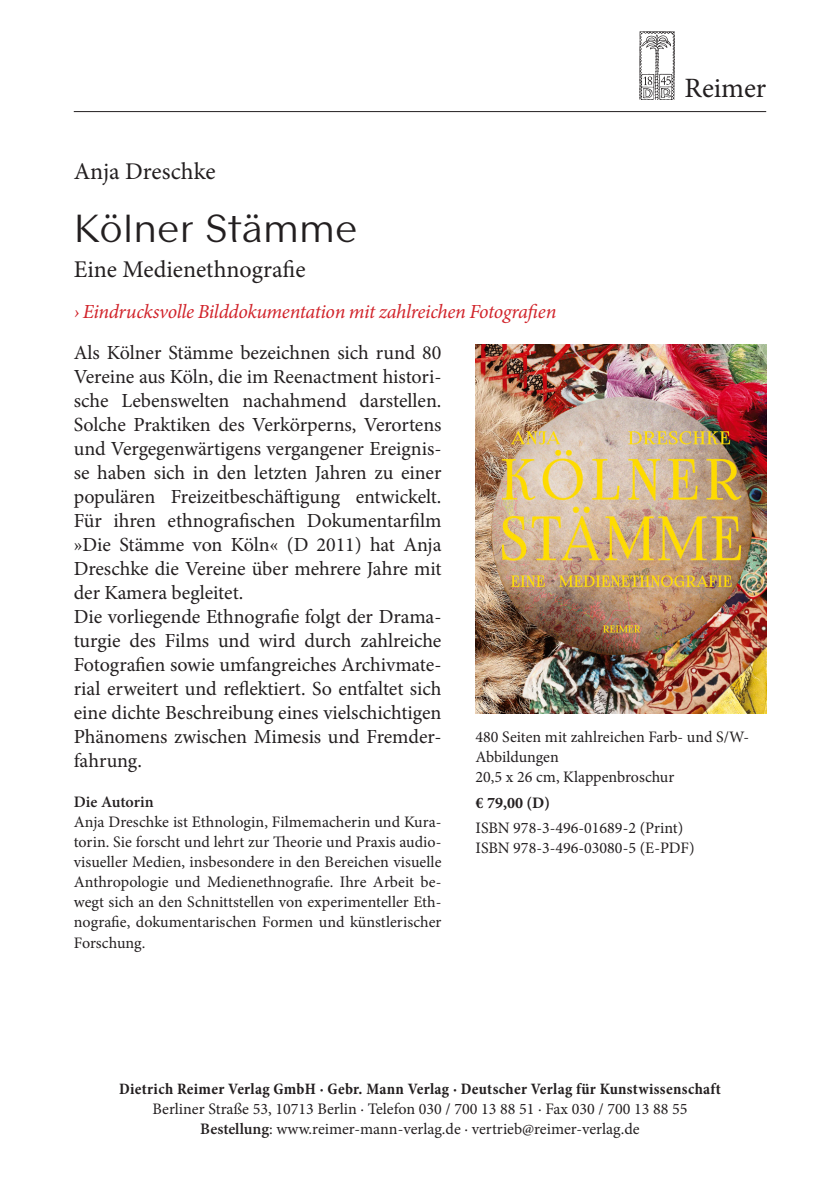
<style>
.page{position:relative;width:840px;height:1191px;background:#fff}
.page>*{position:absolute;margin:0;border:0;box-sizing:border-box;transform-origin:0 0}
._1_Autoren{font:40px "Contax Sans 55";color:#231f20}
.Verlag_Überschrift{font:28px "Minion Pro";letter-spacing:-.005em;color:#231f20}
._3_Untertitel{font:24px "Minion Pro";color:#231f20}
._1_Autoren-2{font:24px "Minion Pro";color:#231f20}
.Fließtext{font:20px/24px "Minion Pro";letter-spacing:-.005em;color:#231f20;text-align:justify}
.Ü_Schlagworte{font:italic 20px "Minion Pro";letter-spacing:-.02em;color:#d1232a}
.Autoreninfos{font:16px/20px "Minion Pro";color:#231f20;text-align:justify}
._7_Bio{font:16px/20px "Minion Pro";color:#231f20}
.Autoreninfos-2{font:700 condensed 16px "Minion Pro";letter-spacing:.02em;color:#231f20}
.Autoreninfos-3{font:600 16px "Minion Pro";color:#231f20}
._7_Bio-2{font:700 16px "Minion Pro";color:#231f20}
.s1{font-weight:600}
</style>
<div class="page">
<hr style="left:74px;top:111px;width:691px;height:1px;background:#231f20">
<img style="left:639px;top:32px;width:35px;height:68px">
<img style="left:475px;top:345px;width:291px;height:368px">
<p class="Verlag_Überschrift" style="left:684px;top:69px;width:83px">Reimer</p>
<p class="_1_Autoren-2" style="left:74px;top:155px;width:143px">Anja Dreschke</p>
<p class="_1_Autoren" style="left:74px;top:203px;width:285px">Kölner Stämme</p>
<p class="_3_Untertitel" style="left:74px;top:253px;width:233px">Eine Medienethnografie</p>
<p class="Ü_Schlagworte" style="left:74px;top:298px;width:484px">› Eindrucksvolle Bilddokumentation mit zahlreichen Fotografien</p>
<p class="Fließtext" style="left:74px;top:341px;width:369px">Als Kölner Stämme bezeichnen sich rund 80<br>Vereine aus Köln, die im Reenactment histori&shy;sche Lebenswelten nachahmend darstellen.<br>Solche Praktiken des Verkörperns, Verortens und Vergegenwärtigens vergangener Ereignis&shy;se haben sich in den letzten Jahren zu einer populären Freizeitbeschäftigung entwickelt.<br>Für ihren ethnografischen Dokumentarfilm »Die Stämme von Köln« (D 2011) hat Anja Dreschke die Vereine über mehrere Jahre mit der Kamera begleitet.</p>
<p class="Fließtext" style="left:74px;top:605px;width:369px">Die vorliegende Ethnografie folgt der Drama&shy;turgie des Films und wird durch zahlreiche Fotografien sowie umfangreiches Archivmate&shy;rial erweitert und reflektiert. So entfaltet sich eine dichte Beschreibung eines vielschichtigen Phänomens zwischen Mimesis und Fremder&shy;fahrung.</p>
<p class="Autoreninfos-3" style="left:74px;top:791px;width:81px">Die Autorin</p>
<p class="Autoreninfos" style="left:74px;top:812px;width:369px">Anja Dreschke ist Ethnologin, Filmemacherin und Kura&shy;torin. Sie forscht und lehrt zur Theorie und Praxis audio&shy;visueller Medien, insbesondere in den Bereichen visuelle Anthropologie und Medienethnografie. Ihre Arbeit be&shy;wegt sich an den Schnittstellen von experimenteller Eth&shy;nografie, dokumentarischen Formen und künstlerischer Forschung.</p>
<p class="_7_Bio" style="left:475px;top:727px;width:275px">480 Seiten mit zahlreichen Farb- und S/W-<br>Abbildungen</p>
<p class="_7_Bio" style="left:475px;top:767px;width:200px">20,5 x 26 cm, Klappenbroschur</p>
<p class="_7_Bio-2" style="left:475px;top:791px;width:76px">€ 79,00 (D)</p>
<p class="_7_Bio" style="left:475px;top:818px;width:209px">ISBN 978-3-496-01689-2 (Print)</p>
<p class="_7_Bio" style="left:475px;top:838px;width:220px">ISBN 978-3-496-03080-5 (E-PDF)</p>
<p class="Autoreninfos-2" style="left:119px;top:1078px;width:602px">Dietrich Reimer Verlag GmbH · Gebr. Mann Verlag · Deutscher Verlag für Kunstwissenschaft</p>
<p class="Autoreninfos" style="left:152px;top:1099px;width:536px">Berliner Straße 53, 10713 Berlin · Telefon 030 / 700 13 88 51 · Fax 030 / 700 13 88 55</p>
<p class="Autoreninfos" style="left:200px;top:1119px;width:440px"><span class="s1">Bestellung</span>: www.reimer-mann-verlag.de · vertrieb@reimer-verlag.de</p>
</div>
